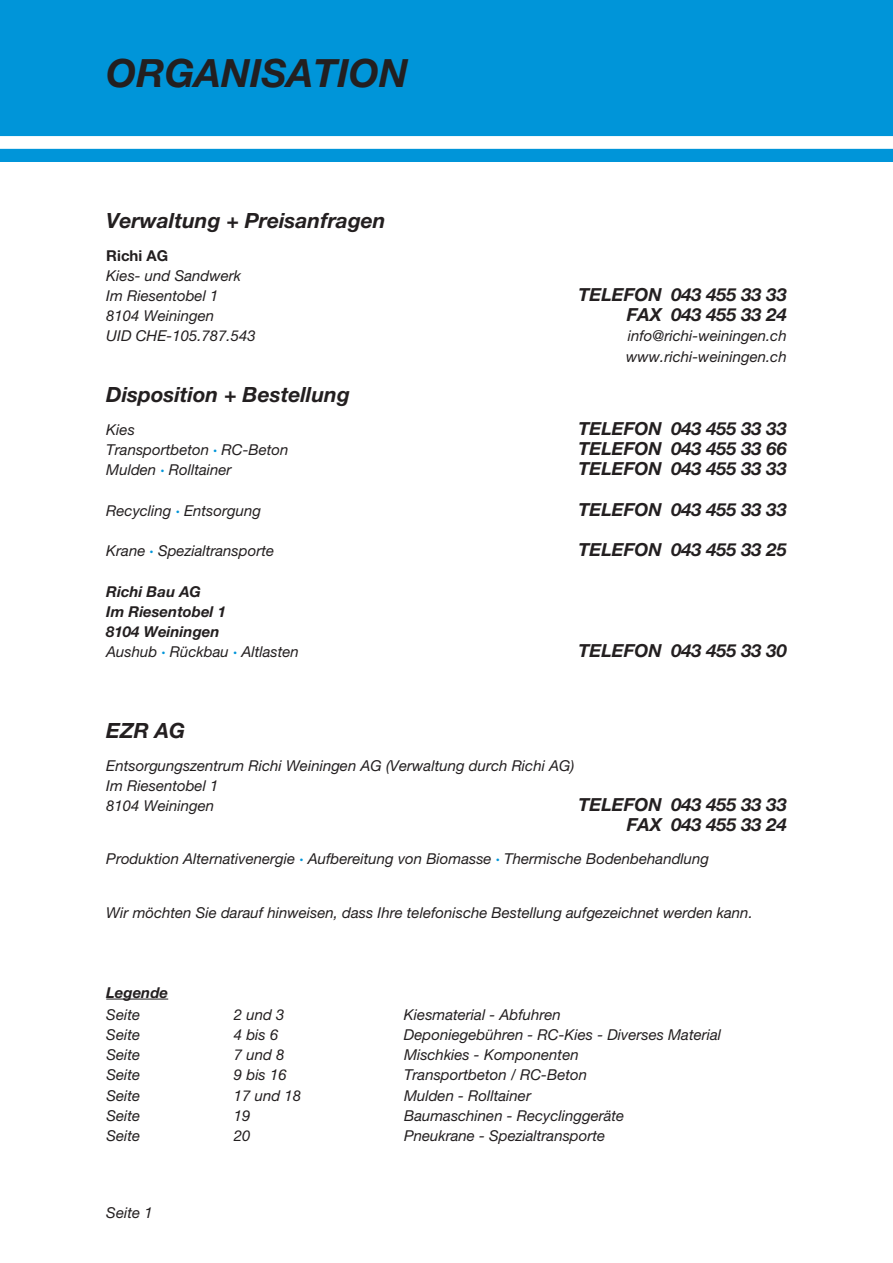
<style>
.page{position:relative;width:893px;height:1263px;background:#fff}
.page>*{position:absolute;margin:0;border:0;box-sizing:border-box;transform-origin:0 0}
.t1{font:italic 700 39px "Helvetica Neue LT Std";color:#231f20}
.t2{font:italic 700 21px "Helvetica Neue LT Std";color:#231f20}
.t3{font:italic 700 18px/20.2px "Helvetica Neue LT Std";color:#231f20;text-align:right}
.t4{font:italic 15px/20.2px "Helvetica Neue LT Std";color:#231f20}
.t5{font:italic 700 15px/20.2px "Helvetica Neue LT Std";color:#231f20}
.t6{font:700 15px "Helvetica Neue LT Std";color:#231f20}
.s1{font-family:"VAG Rounded Std";font-weight:900;font-style:normal;color:#0095d9}
.s2{font-weight:400}
</style>
<div class="page">
<div style="left:0;top:0;width:893px;height:162px;background:#0095d9"></div>
<div style="left:0;top:136px;width:893px;height:13px;background:#fff"></div>
<hr style="left:106px;top:999px;width:62px;height:1px;background:#231f20">
<h1 class="t1" style="left:106px;top:49px;width:303px">ORGANISATION</h1>
<h2 class="t2" style="left:106px;top:207px;width:281px">Verwaltung + Preisanfragen</h2>
<p class="t6" style="left:106px;top:246px;width:63px">Richi AG</p>
<p class="t4" style="left:106px;top:265px;width:136px">Kies- und Sandwerk<br>Im Riesentobel 1</p>
<p class="t3" style="left:578px;top:284px;width:210px">TELEFON 043 455 33 33</p>
<p class="t4" style="left:106px;top:305px;width:109px">8104 Weiningen</p>
<p class="t3" style="left:627px;top:304px;width:161px">FAX 043 455 33 24</p>
<p class="t4" style="left:106px;top:326px;width:151px">UID CHE-105.787.543</p>
<p class="t4" style="left:626px;top:326px;width:162px">info@richi-weiningen.ch www.richi-weiningen.ch</p>
<h2 class="t2" style="left:106px;top:381px;width:245px">Disposition + Bestellung</h2>
<p class="t4" style="left:106px;top:419px;width:30px">Kies</p>
<p class="t3" style="left:578px;top:418px;width:210px">TELEFON 043 455 33 33</p>
<p class="t4" style="left:106px;top:439px;width:184px">Transportbeton <span class="s1">·</span> RC-Beton</p>
<p class="t3" style="left:578px;top:438px;width:210px">TELEFON 043 455 33 66</p>
<p class="t4" style="left:106px;top:460px;width:127px">Mulden <span class="s1">·</span> Rolltainer</p>
<p class="t3" style="left:578px;top:458px;width:210px">TELEFON 043 455 33 33</p>
<p class="t4" style="left:106px;top:500px;width:156px">Recycling <span class="s1">·</span> Entsorgung</p>
<p class="t3" style="left:578px;top:499px;width:210px">TELEFON 043 455 33 33</p>
<p class="t4" style="left:106px;top:540px;width:169px">Krane <span class="s1">·</span> Spezialtransporte</p>
<p class="t3" style="left:578px;top:539px;width:210px">TELEFON 043 455 33 25</p>
<p class="t5" style="left:106px;top:581px;width:194px">Richi Bau AG<br>Im Riesentobel 1<br>8104 Weiningen<br><span class="s2">Aushub</span> <span class="s1">·</span> <span class="s2">Rückbau</span> <span class="s1">·</span> <span class="s2">Altlasten</span></p>
<p class="t3" style="left:578px;top:640px;width:210px">TELEFON 043 455 33 30</p>
<h2 class="t2" style="left:106px;top:717px;width:80px">EZR AG</h2>
<p class="t4" style="left:106px;top:755px;width:470px">Entsorgungszentrum Richi Weiningen AG (Verwaltung durch Richi AG)<br>Im Riesentobel 1<br>8104 Weiningen</p>
<p class="t3" style="left:578px;top:794px;width:210px">TELEFON 043 455 33 33<br>FAX 043 455 33 24</p>
<p class="t4" style="left:106px;top:849px;width:604px">Produktion Alternativenergie <span class="s1">·</span> Aufbereitung von Biomasse <span class="s1">·</span> Thermische Bodenbehandlung</p>
<p class="t4" style="left:106px;top:902px;width:648px">Wir möchten Sie darauf hinweisen, dass Ihre telefonische Bestellung aufgezeichnet werden kann.</p>
<p class="t5" style="left:106px;top:982px;width:63px">Legende</p>
<p class="t4" style="left:106px;top:1004px;width:35px">Seite</p>
<p class="t4" style="left:234px;top:1004px;width:52px">2 und 3</p>
<p class="t4" style="left:404px;top:1004px;width:158px">Kiesmaterial - Abfuhren</p>
<p class="t4" style="left:106px;top:1024px;width:35px">Seite</p>
<p class="t4" style="left:234px;top:1024px;width:46px">4 bis 6</p>
<p class="t4" style="left:404px;top:1024px;width:319px">Deponiegebühren - RC-Kies - Diverses Material</p>
<p class="t4" style="left:106px;top:1044px;width:35px">Seite</p>
<p class="t4" style="left:234px;top:1044px;width:52px">7 und 8</p>
<p class="t4" style="left:404px;top:1044px;width:176px">Mischkies - Komponenten</p>
<p class="t4" style="left:106px;top:1065px;width:35px">Seite</p>
<p class="t4" style="left:234px;top:1065px;width:54px">9 bis 16</p>
<p class="t4" style="left:404px;top:1065px;width:185px">Transportbeton / RC-Beton</p>
<p class="t4" style="left:106px;top:1085px;width:35px">Seite</p>
<p class="t4" style="left:234px;top:1085px;width:69px">17 und 18</p>
<p class="t4" style="left:404px;top:1085px;width:128px">Mulden - Rolltainer</p>
<p class="t4" style="left:106px;top:1105px;width:35px">Seite</p>
<p class="t4" style="left:234px;top:1105px;width:18px">19</p>
<p class="t4" style="left:404px;top:1105px;width:222px">Baumaschinen - Recyclinggeräte</p>
<p class="t4" style="left:106px;top:1125px;width:35px">Seite</p>
<p class="t4" style="left:234px;top:1125px;width:18px">20</p>
<p class="t4" style="left:404px;top:1125px;width:203px">Pneukrane - Spezialtransporte</p>
<p class="t4" style="left:106px;top:1203px;width:48px">Seite 1</p>
</div>
